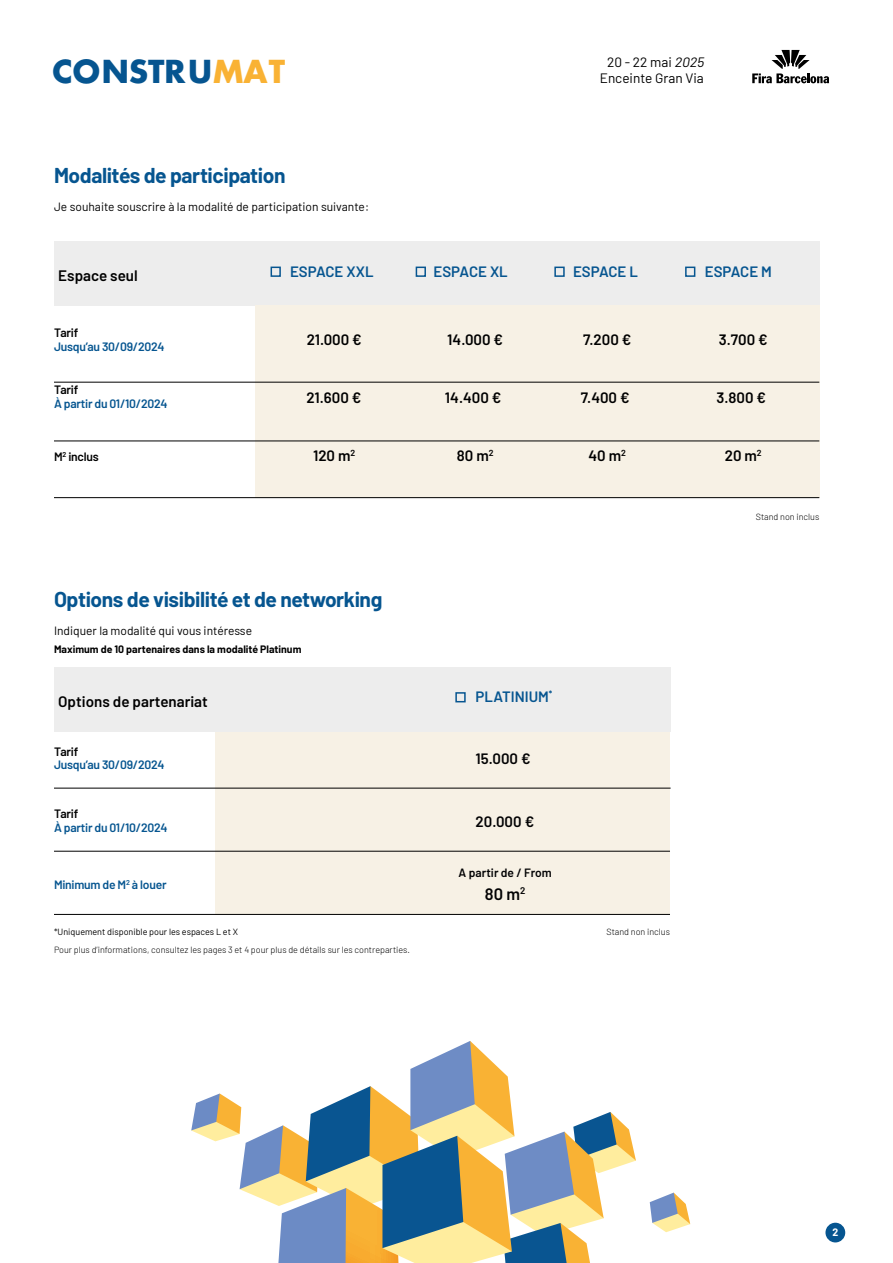
<style>
.page{position:relative;width:893px;height:1263px;background:#fff}
.page>*{position:absolute;margin:0;border:0;box-sizing:border-box;transform-origin:0 0}
.t1{font:700 30.75px "Futura";color:#065590}
.t2{font:700 21px "Barlow";letter-spacing:-.02em;color:#065590}
.t3{font:600 16.5px "Barlow";color:#020203}
.t4{font:600 15.15px "Barlow";color:#000}
.t5{font:600 15px "Barlow";color:#000}
.t6{font:600 15px "Barlow";color:#065590}
.t7{font:600 15px "Barlow";color:#020203}
.t8{font:13.65px/15.6px "Barlow";color:#000;text-align:center}
.t9{font:600 12.15px "Barlow";letter-spacing:-.02em;color:#065590}
.t10{font:600 12.15px "Barlow";letter-spacing:-.02em;color:#000}
.t11{font:12px "Barlow";color:#000}
.t12{font:600 12px "Barlow";color:#020203}
.t13{font:700 10.5px "Barlow";color:#000}
.t14{font:700 10.5px "Barlow";color:#fff}
.t15{font:300 9px "Barlow";color:#000}
.t16{font:9px "Barlow";color:#000}
.s1{color:#f9b234}
.s2{font-style:italic}
</style>
<div class="page">
<div style="left:825px;top:1223px;width:20px;height:19px;background:#065590;border-radius:50%"></div>
<svg style="left:752px;top:50px;width:77px;height:33px"></svg>
<div style="left:54px;top:241px;width:765px;height:65px;background:#ededed"></div>
<div style="left:255px;top:306px;width:564px;height:192px;background:#f7f1e5"></div>
<hr style="left:54px;top:382px;width:765px;height:1px;background:#000">
<hr style="left:54px;top:497px;width:765px;height:1px;background:#000">
<hr style="left:54px;top:441px;width:765px;height:1px;background:#000">
<div style="left:271px;top:267px;width:10px;height:10px;background:#ededed;border:2px solid #065590"></div>
<div style="left:416px;top:267px;width:10px;height:10px;background:#ededed;border:2px solid #065590"></div>
<div style="left:554px;top:267px;width:11px;height:10px;background:#ededed;border:2px solid #065590"></div>
<div style="left:685px;top:267px;width:10px;height:10px;background:#ededed;border:2px solid #065590"></div>
<div style="left:215px;top:732px;width:455px;height:182px;background:#f7f1e5"></div>
<div style="left:54px;top:667px;width:617px;height:64px;background:#ededed"></div>
<div style="left:455px;top:692px;width:11px;height:10px;background:#ededed;border:2px solid #065590"></div>
<svg style="left:650px;top:1192px;width:40px;height:40px"></svg>
<svg style="left:191px;top:1041px;width:445px;height:222px"></svg>
<hr style="left:54px;top:851px;width:616px;height:1px;background:#000">
<hr style="left:54px;top:788px;width:617px;height:1px;background:#000">
<hr style="left:54px;top:914px;width:616px;height:1px;background:#000">
<h1 class="t1" style="left:53px;top:51px;width:234px">CONSTRU<span class="s1">MAT</span></h1>
<h2 class="t2" style="left:54px;top:159px;width:233px">Modalités de participation</h2>
<h3 class="t11" style="left:54px;top:198px;width:317px">Je souhaite souscrire à la modalité de participation suivante:</h3>
<h3 class="t8" style="left:600px;top:53px;width:109px">20 - 22 mai <span class="s2">2025<br></span>Enceinte Gran Via</h3>
<h3 class="t4" style="left:58px;top:264px;width:81px">Espace seul</h3>
<h3 class="t6" style="left:290px;top:260px;width:85px">ESPACE XXL</h3>
<h3 class="t6" style="left:434px;top:260px;width:76px">ESPACE XL</h3>
<h3 class="t6" style="left:573px;top:260px;width:67px">ESPACE L</h3>
<h3 class="t6" style="left:705px;top:260px;width:69px">ESPACE M</h3>
<h3 class="t10" style="left:54px;top:324px;width:26px">Tarif</h3>
<h3 class="t9" style="left:54px;top:337px;width:112px">Jusqu’au 30/09/2024</h3>
<h3 class="t10" style="left:54px;top:381px;width:26px">Tarif</h3>
<h3 class="t9" style="left:54px;top:394px;width:115px">À partir du 01/10/2024</h3>
<h3 class="t10" style="left:54px;top:447px;width:46px">M<sup>2</sup> inclus</h3>
<h3 class="t5" style="left:307px;top:329px;width:57px">21.000 €</h3>
<h3 class="t5" style="left:306px;top:387px;width:57px">21.600 €</h3>
<h3 class="t5" style="left:447px;top:329px;width:57px">14.000 €</h3>
<h3 class="t5" style="left:445px;top:387px;width:58px">14.400 €</h3>
<h3 class="t5" style="left:583px;top:329px;width:50px">7.200 €</h3>
<h3 class="t5" style="left:581px;top:387px;width:50px">7.400 €</h3>
<h3 class="t5" style="left:719px;top:329px;width:50px">3.700 €</h3>
<h3 class="t5" style="left:716px;top:387px;width:51px">3.800 €</h3>
<h3 class="t5" style="left:313px;top:444px;width:44px">120 m<sup>2</sup></h3>
<h3 class="t5" style="left:457px;top:444px;width:38px">80 m<sup>2</sup></h3>
<h3 class="t5" style="left:588px;top:444px;width:39px">40 m<sup>2</sup></h3>
<h3 class="t5" style="left:725px;top:444px;width:39px">20 m<sup>2</sup></h3>
<p class="t15" style="left:756px;top:510px;width:65px">Stand non inclus</p>
<h2 class="t2" style="left:54px;top:584px;width:330px">Options de visibilité et de networking</h2>
<h3 class="t11" style="left:54px;top:622px;width:200px">Indiquer la modalité qui vous intéresse</h3>
<p class="t13" style="left:54px;top:641px;width:249px">Maximum de 10 partenaires dans la modalité Platinum</p>
<h3 class="t4" style="left:58px;top:690px;width:151px">Options de partenariat</h3>
<h3 class="t10" style="left:54px;top:742px;width:26px">Tarif</h3>
<h3 class="t9" style="left:54px;top:756px;width:112px">Jusqu’au 30/09/2024</h3>
<h3 class="t10" style="left:54px;top:805px;width:26px">Tarif</h3>
<h3 class="t9" style="left:54px;top:818px;width:115px">À partir du 01/10/2024</h3>
<h3 class="t9" style="left:54px;top:875px;width:114px">Minimum de M<sup>2</sup> à louer</h3>
<h3 class="t6" style="left:476px;top:685px;width:78px">PLATINIUM<sup>*</sup></h3>
<h3 class="t7" style="left:476px;top:747px;width:56px">15.000 €</h3>
<h3 class="t7" style="left:476px;top:810px;width:60px">20.000 €</h3>
<h3 class="t12" style="left:459px;top:864px;width:95px">A partir de / From</h3>
<h3 class="t3" style="left:485px;top:882px;width:42px">80 m<sup>2</sup></h3>
<p class="t16" style="left:54px;top:925px;width:186px">*Uniquement disponible pour les espaces L et X</p>
<p class="t15" style="left:606px;top:925px;width:65px">Stand non inclus</p>
<p class="t15" style="left:54px;top:943px;width:357px">Pour plus d’informations, consultez les pages 3 et 4 pour plus de détails sur les contreparties.</p>
<p class="t14" style="left:832px;top:1224px;width:7px">2</p>
</div>
